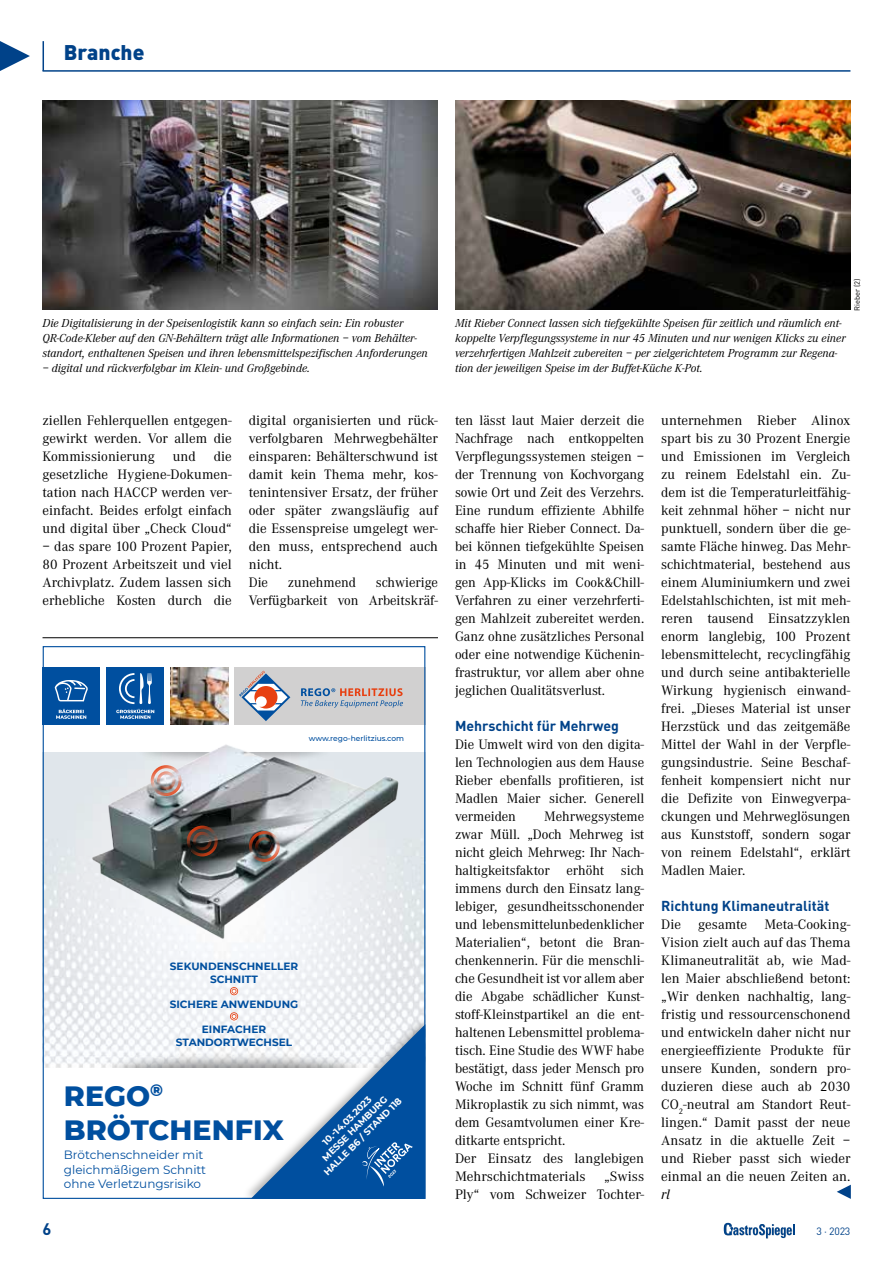
<style>
.page{position:relative;width:893px;height:1263px;background:#fff}
.page>*{position:absolute;margin:0;border:0;box-sizing:border-box;transform-origin:0 0}
.t1{font:800 28.5px/34.2px "Montserrat";color:#004f9f}
.t2{font:900 21px "DIN";color:#004289}
.t3{font:700 16.5px "DIN";color:#004289}
.t4{font:14.25px/18px "Corporate A";color:#000;text-align:justify}
.t5{font:700 14.25px "DIN";color:#004289}
.t6{font:italic 14.25px "Corporate A";color:#000}
.t7{font:italic 12px/15px "Corporate A";color:#000}
.t8{font:12px/14.4px "Montserrat";color:#004f9f}
.t9{font:700 10.5px/12.6px "Montserrat";color:#004f9f;text-align:center}
.t10{font:10.5px "DIN";color:#004289}
.t11{font:700 9.3px/11.1px "Montserrat";color:#fff;text-align:center}
.t12{font:500 7.5px "Montserrat";color:#004f9f}
.t13{font:7.5px "DIN";letter-spacing:-.005em;color:#000}
</style>
<div class="page">
<hr style="left:43px;top:70px;width:807px;height:2px;background:#004289">
<hr style="left:43px;top:41px;width:1px;height:30px;background:#004289">
<svg style="left:0;top:41px;width:30px;height:30px"></svg>
<svg style="left:724px;top:1223px;width:71px;height:15px"></svg>
<img style="left:45px;top:752px;width:378px;height:315px">
<img style="left:102px;top:1003px;width:265px;height:64px">
<div style="left:234px;top:667px;width:191px;height:57px;background:#d1d0d0"></div>
<svg style="left:239px;top:671px;width:51px;height:50px"></svg>
<svg style="left:301px;top:688px;width:102px;height:20px"></svg>
<img style="left:171px;top:667px;width:57px;height:57px">
<img style="left:88px;top:744px;width:314px;height:198px">
<svg style="left:151px;top:765px;width:31px;height:31px"></svg>
<svg style="left:249px;top:831px;width:31px;height:31px"></svg>
<svg style="left:187px;top:826px;width:31px;height:30px"></svg>
<svg style="left:230px;top:987px;width:8px;height:8px"></svg>
<svg style="left:230px;top:1012px;width:8px;height:8px"></svg>
<div style="left:43px;top:667px;width:57px;height:57px;background:#004f9f"></div>
<svg style="left:56px;top:709px;width:30px;height:10px"></svg>
<svg style="left:55px;top:680px;width:33px;height:21px"></svg>
<div style="left:107px;top:667px;width:57px;height:57px;background:#004f9f"></div>
<svg style="left:116px;top:673px;width:38px;height:46px"></svg>
<div style="left:242px;top:1015px;width:183px;height:184px;background:#000;opacity:.3"></div>
<svg style="left:251px;top:1024px;width:172px;height:173px"></svg>
<hr style="left:43px;top:637px;width:395px;height:1px;background:#000">
<svg style="left:837px;top:1185px;width:14px;height:14px"></svg>
<img style="left:43px;top:101px;width:395px;height:208px">
<img style="left:455px;top:101px;width:395px;height:208px">
<h2 class="t2" style="left:64px;top:38px;width:82px">Branche</h2>
<p class="t7" style="left:43px;top:315px;width:387px">Die Digitalisierung in der Speisenlogistik kann so einfach sein: Ein robuster<br>QR-Code-Kleber auf den GN-Behältern trägt alle Informationen – vom Behälter&shy;standort, enthaltenen Speisen und ihren lebensmittelspezifischen Anforderungen</p>
<p class="t7" style="left:43px;top:360px;width:269px">– digital und rückverfolgbar im Klein- und Großgebinde.</p>
<p class="t13" style="left:852px;top:311px;width:33px;rotate:-90deg">Rieber (2)</p>
<p class="t7" style="left:455px;top:315px;width:392px">Mit Rieber Connect lassen sich tiefgekühlte Speisen für zeitlich und räumlich ent&shy;koppelte Verpflegungssysteme in nur 45 Minuten und nur wenigen Klicks zu einer verzehrfertigen Mahlzeit zubereiten – per zielgerichtetem Programm zur Regena&shy;tion der jeweiligen Speise im der Buffet-Küche K-Pot.</p>
<p class="t4" style="left:43px;top:411px;width:191px">ziellen Fehlerquellen entgegen&shy;gewirkt werden. Vor allem die Kommissionierung</p>
<p class="t4" style="left:43px;top:447px;width:191px;text-indent:171px">die gesetzliche Hygiene-Dokumen&shy;tation nach HACCP werden ver&shy;einfacht. Beides erfolgt einfach und digital über „Check Cloud“</p>
<p class="t4" style="left:43px;top:537px;width:191px">– das spare 100 Prozent Papier, 80 Prozent Arbeitszeit und viel Archivplatz. Zudem lassen sich erhebliche Kosten durch die</p>
<p class="t4" style="left:173px;top:447px;width:25px">und</p>
<p class="t4" style="left:249px;top:411px;width:191px;text-align:left">digital organisierten und rück&shy;verfolgbaren Mehrwegbehälter einsparen: Behälterschwund ist damit kein Thema mehr, kos&shy;tenintensiver Ersatz, der früher oder später zwangsläufig auf die Essenspreise umgelegt wer&shy;den muss, entsprechend auch nicht.<br>Die</p>
<p class="t4" style="left:249px;top:573px;width:191px;text-align:right">schwierige<br>Verfügbarkeit von Arbeitskräf-</p>
<p class="t4" style="left:288px;top:573px;width:70px">zunehmend</p>
<p class="t12" style="left:309px;top:733px;width:97px">www.rego-herlitzius.com</p>
<p class="t9" style="left:170px;top:959px;width:130px">SEKUNDENSCHNELLER<br>SCHNITT</p>
<p class="t9" style="left:170px;top:997px;width:130px">SICHERE ANWENDUNG</p>
<p class="t9" style="left:176px;top:1022px;width:118px">EINFACHER<br>STANDORTWECHSEL</p>
<h1 class="t1" style="left:64px;top:1077px;width:221px">REGO<sup>®<br></sup>BRÖTCHENFIX</h1>
<p class="t8" style="left:64px;top:1147px;width:144px">Brötchenschneider mit gleichmäßigem Schnitt ohne Verletzungsrisiko</p>
<p class="t11" style="left:305px;top:1154px;width:107px;rotate:-45deg">10.-14.03.2023<br>MESSE HAMBURG<br>HALLE B6 / STAND 118</p>
<p class="t4" style="left:455px;top:411px;width:191px">ten lässt laut Maier derzeit die Nachfrage nach entkoppelten Verpflegungssystemen steigen – der Trennung von Kochvorgang sowie Ort und Zeit des Verzehrs.<br>Eine rundum effiziente Abhilfe schaffe hier Rieber Connect. Da&shy;bei können tiefgekühlte Speisen in 45 Minuten und mit weni&shy;gen App-Klicks im Cook&amp;Chill-Verfahren zu einer verzehrferti&shy;gen Mahlzeit zubereitet werden.<br>Ganz ohne zusätzliches Personal oder eine notwendige Küchenin&shy;frastruktur, vor allem aber ohne jeglichen Qualitätsverlust.</p>
<p class="t5" style="left:455px;top:716px;width:166px">Mehrschicht für Mehrweg</p>
<p class="t4" style="left:455px;top:735px;width:191px">Die Umwelt wird von den digita&shy;len Technologien aus dem Hause Rieber ebenfalls profitieren, ist Madlen Maier sicher. Generell vermeiden</p>
<p class="t4" style="left:455px;top:807px;width:191px;text-align:left;text-indent:89px">Mehrwegsysteme zwar Müll. „Doch Mehrweg ist nicht gleich Mehrweg: Ihr Nach&shy;haltigkeitsfaktor erhöht sich immens durch den Einsatz lang&shy;lebiger, gesundheitsschonender und lebensmittelunbedenklicher<br>Materialien“, betont die Bran&shy;chenkennerin. Für die menschli&shy;che Gesundheit ist vor allem aber die Abgabe schädlicher Kunst&shy;stoff-Kleinstpartikel an die ent&shy;haltenen Lebensmittel problema&shy;tisch. Eine Studie des WWF habe bestätigt, dass jeder Mensch pro<br>Woche im Schnitt fünf Gramm<br>Mikroplastik zu sich nimmt, was dem Gesamtvolumen einer Kre&shy;ditkarte entspricht.<br>Der Einsatz des langlebigen<br>Mehrschichtmaterials</p>
<p class="t4" style="left:455px;top:1167px;width:191px;text-align:right">„Swiss<br>Ply“ vom Schweizer Tochter-</p>
<p class="t4" style="left:661px;top:411px;width:191px">unternehmen Rieber Alinox spart bis zu 30 Prozent Energie und Emissionen im Vergleich zu reinem Edelstahl ein. Zu&shy;dem ist die Temperaturleitfähig&shy;keit zehnmal höher – nicht nur punktuell, sondern über die ge&shy;samte Fläche hinweg. Das Mehr&shy;schichtmaterial, bestehend aus einem Aluminiumkern und zwei Edelstahlschichten, ist mit meh&shy;reren tausend Einsatzzyklen enorm langlebig, 100 Prozent lebensmittelecht, recyclingfähig und durch seine antibakterielle Wirkung hygienisch einwand&shy;frei. „Dieses Material ist unser Herzstück und das zeitgemäße Mittel der Wahl in der Verpfle&shy;gungsindustrie. Seine Beschaf&shy;fenheit kompensiert nicht nur die Defizite von Einwegverpa&shy;ckungen und Mehrweglösungen aus Kunststoff, sondern sogar von reinem Edelstahl“, erklärt Madlen Maier.</p>
<p class="t5" style="left:661px;top:896px;width:170px">Richtung Klimaneutralität</p>
<p class="t4" style="left:661px;top:915px;width:191px">Die gesamte Meta-Cooking-Vision zielt auch auf das Thema Klimaneutralität ab, wie Mad&shy;len Maier abschließend betont: „Wir denken nachhaltig, lang&shy;fristig und ressourcenschonend und entwickeln daher nicht nur energieeffiziente Produkte für unsere Kunden, sondern pro&shy;duzieren diese auch ab 2030<br>CO<sub>2</sub>-neutral am Standort Reut&shy;lingen.“ Damit passt der neue Ansatz in die aktuelle Zeit – und Rieber passt sich wieder einmal an die neuen Zeiten an.</p>
<p class="t6" style="left:661px;top:1186px;width:10px">rl</p>
<p class="t3" style="left:43px;top:1218px;width:10px">6</p>
<p class="t10" style="left:816px;top:1224px;width:35px">3 · 2023</p>
</div>
